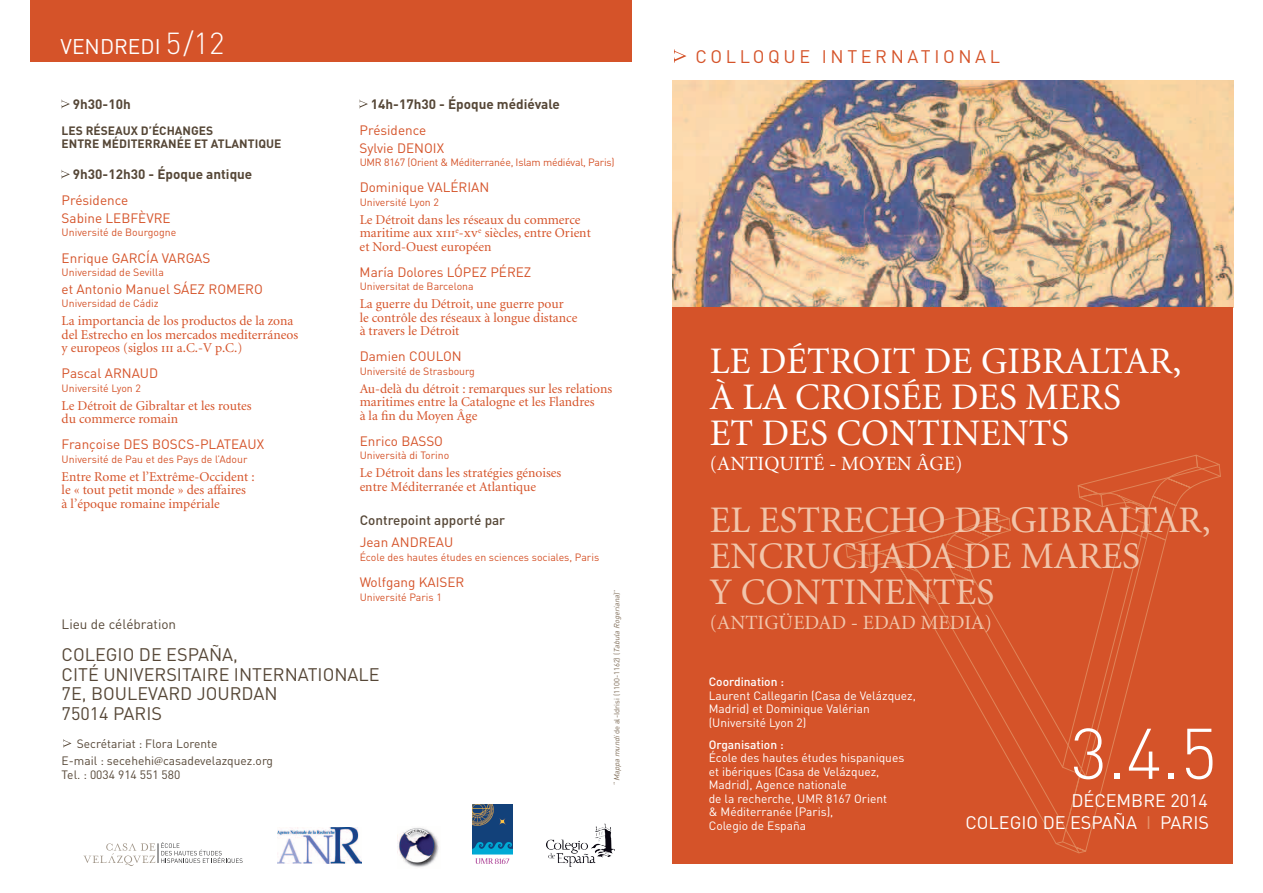
<style>
.page{position:relative;width:1263px;height:893px;background:#fff}
.page>*{position:absolute;margin:0;border:0;box-sizing:border-box;transform-origin:0 0}
.t1{font:300 70.5px "DIN";color:#fff}
.t2{font:37.5px/36px "Minion LT";color:#fff}
.t3{font:37.5px/36px "Minion LT";color:#f1c5ab}
.t4{font:21px "DIN";color:#fff}
.t5{font:20.25px "Minion LT";color:#f1c5ab}
.t6{font:20.25px "Minion LT";color:#fff}
.t7{font:18px/19.5px "DIN";color:#564737}
.t8{font:18px "DIN";color:#fff}
.t9{font:18px "DIN";letter-spacing:.2em;color:#d55329}
.t10{font:13.5px/13.5px "Minion LT";color:#d55329}
.t11{font:13.5px/17.7px "DIN";color:#d55329}
.t12{font:700 13.5px "DIN";color:#564737}
.t13{font:500 13.5px "DIN";color:#564737}
.t14{font:13.5px "DIN";color:#564737}
.t15{font:12px/13.5px "DIN";color:#fff}
.t16{font:12px/17.7px "DIN";color:#564737}
.t17{font:700 12px/13.5px "DIN";color:#564737}
.t18{font:500 12px "DIN";color:#fff}
.t19{font:10.5px "DIN";color:#d55329}
.t20{font:10.5px "DIN";letter-spacing:-.02em;color:#d55329}
.t21{font:7.5px "DIN";color:#7c6954}
.s1{font-weight:300;font-size:30px}
.s2{font-family:"Minion Regular SC"}
.s3{font-style:italic}
.s4{font-family:"Minion LT"}
.s5{color:#e5936b}
</style>
<div class="page">
<img style="left:672px;top:81px;width:561px;height:226px">
<div style="left:672px;top:307px;width:561px;height:556px;background:#d55329"></div>
<svg style="left:1080px;top:584px;width:75px;height:269px"></svg>
<svg style="left:1056px;top:698px;width:24px;height:156px"></svg>
<svg style="left:909px;top:584px;width:157px;height:260px"></svg>
<svg style="left:845px;top:454px;width:376px;height:130px"></svg>
<svg style="left:674px;top:49px;width:12px;height:14px"></svg>
<div style="left:30px;top:0;width:601px;height:62px;background:#d55329"></div>
<svg style="left:62px;top:100px;width:8px;height:8px"></svg>
<svg style="left:62px;top:170px;width:8px;height:8px"></svg>
<svg style="left:360px;top:100px;width:8px;height:8px"></svg>
<svg style="left:64px;top:740px;width:7px;height:7px"></svg>
<img style="left:277px;top:828px;width:84px;height:36px">
<img style="left:547px;top:823px;width:67px;height:44px">
<img style="left:398px;top:828px;width:41px;height:39px">
<img style="left:473px;top:805px;width:39px;height:58px">
<svg style="left:83px;top:842px;width:160px;height:24px"></svg>
<h3 class="t4" style="left:61px;top:33px;width:165px">VEN DREDI <span class="s1">5 /12</span></h3>
<p class="t12" style="left:371px;top:95px;width:190px">14h-17h30 - Époque médiévale</p>
<p class="t11" style="left:360px;top:121px;width:68px">Présidence<br>Sylvie DENOI</p>
<p class="t12" style="left:73px;top:95px;width:59px">9h30-10h</p>
<p class="t17" style="left:62px;top:123px;width:221px">LES RÉSEAUX D’ÉCHANGES<br>ENTRE MÉDITERRANÉE ET ATLANTIQUE</p>
<p class="t12" style="left:73px;top:165px;width:181px">9h30-12h30 - Époque antique</p>
<p class="t11" style="left:62px;top:191px;width:101px">Présidence<br>Sabine LEBFÈVRE</p>
<p class="t19" style="left:62px;top:226px;width:116px">U niversité de Bourgogne</p>
<p class="t11" style="left:62px;top:249px;width:150px">Enrique GARCÍA VARGAS</p>
<p class="t19" style="left:62px;top:266px;width:104px">U niversidad de Sevilla</p>
<p class="t11" style="left:62px;top:280px;width:185px">et Antonio Manuel SÁEZ ROMERO</p>
<p class="t19" style="left:62px;top:297px;width:98px">U niversidad de Cádiz</p>
<p class="t10" style="left:62px;top:315px;width:238px">La importancia de los productos de la zona del Estrecho en los mercados mediterráneos y europeos (siglos <span class="s2">iii</span> a.C.-V p.C.)</p>
<p class="t11" style="left:62px;top:364px;width:53px">Pascal ARNAU</p>
<p class="t11" style="left:149px;top:364px;width:11px">D</p>
<p class="t19" style="left:62px;top:382px;width:81px">U niversité Lyon 2</p>
<p class="t10" style="left:62px;top:399px;width:191px">Le Détroit de Gibraltar et les routes du commerce romain</p>
<p class="t11" style="left:62px;top:435px;width:156px">Françoise DES BOSCS-PLATEAU</p>
<p class="t11" style="left:257px;top:435px;width:9px">X</p>
<p class="t19" style="left:62px;top:453px;width:187px">U niversité de Pau et des Pays de l’Adour</p>
<p class="t10" style="left:62px;top:470px;width:195px">Entre Rome et l’Extrême-Occident : le « tout petit monde » des affaires à l’époque romaine impériale</p>
<p class="t11" style="left:437px;top:139px;width:9px">X</p>
<p class="t20" style="left:360px;top:156px;width:256px">U MR 8167 (Orient &amp; Méditerranée, Islam médiéval, Paris)</p>
<p class="t11" style="left:360px;top:178px;width:107px">Dominique VALÉRIAN</p>
<p class="t19" style="left:360px;top:196px;width:81px">U niversité Lyon 2</p>
<p class="t10" style="left:360px;top:213px;width:233px">Le Détroit dans les réseaux du commerce maritime aux <span class="s2">xiii</span><sup>e</sup>-<span class="s2">xv</span><sup>e</sup> siècles, entre Orient et Nord-Ouest européen</p>
<p class="t11" style="left:360px;top:263px;width:173px">María Dolores LÓPEZ PÉREZ</p>
<p class="t19" style="left:360px;top:280px;width:116px">U niversitat de Barcelona</p>
<p class="t10" style="left:360px;top:298px;width:219px">La guerre du Détroit, une guerre pour<br>le contrôle des réseaux à longue distance à travers le Détroit</p>
<p class="t11" style="left:360px;top:347px;width:68px">Damien COULON</p>
<p class="t19" style="left:360px;top:365px;width:117px">U niversité de Strasbourg</p>
<p class="t10" style="left:360px;top:382px;width:254px">Au-delà du détroit : remarques sur les relations maritimes entre la Catalogne et les Flandres<br>à la fin du Moyen Âge</p>
<p class="t11" style="left:360px;top:432px;width:83px">E nrico BASSO</p>
<p class="t19" style="left:360px;top:449px;width:91px">U niversità di Torino</p>
<p class="t10" style="left:360px;top:467px;width:203px">Le Détroit dans les stratégies génoises entre Méditerranée et Atlantique</p>
<p class="t13" style="left:360px;top:512px;width:147px">Contrepoint apporté par</p>
<p class="t11" style="left:360px;top:533px;width:69px">Jean AN DREAU</p>
<p class="t19" style="left:360px;top:551px;width:241px">École des hautes études en sciences sociales, Paris</p>
<p class="t11" style="left:360px;top:573px;width:97px">Wolfgang KAISER</p>
<p class="t19" style="left:360px;top:590px;width:84px">U niversité Paris 1</p>
<p class="t21" style="left:612px;top:784px;width:197px;rotate:-90deg">“<span class="s3">Mappa mundi</span> de al-I drisi (1100-1162) (<span class="s3">Tabula Rogeriana</span>)”</p>
<p class="t14" style="left:62px;top:615px;width:116px">Lieu de célébration</p>
<h3 class="t7" style="left:62px;top:644px;width:23px">COLE</h3>
<h3 class="t7" style="left:62px;top:644px;width:178px;text-indent:44px">GIO DE ESPAÑA,<br>CITÉ UNIVERSITAIRE</h3>
<h3 class="t7" style="left:234px;top:664px;width:12px">INTERNATIONALE</h3>
<h3 class="t7" style="left:62px;top:683px;width:54px">7E, BOULE</h3>
<h3 class="t7" style="left:148px;top:683px;width:70px">VARD JOUR</h3>
<h3 class="t7" style="left:242px;top:683px;width:24px">DAN</h3>
<h3 class="t7" style="left:62px;top:703px;width:102px">75014 PARIS</h3>
<p class="t16" style="left:62px;top:734px;width:213px;text-indent:15px">Secrétariat : Flora Lorente<br>E-mail : secehehi<span class="s4">@</span>casadevelazquez.org</p>
<p class="t16" style="left:62px;top:765px;width:120px">Tel. : 0034 914 551 580</p>
<h3 class="t9" style="left:695px;top:45px;width:306px">Colloque international</h3>
<h2 class="t2" style="left:710px;top:344px;width:473px">LE DÉTROIT DE GIBRALTAR,<br>À LA CROISÉE DES MERS<br>ET DES CONTINENTS</h2>
<h3 class="t6" style="left:710px;top:453px;width:254px">(ANTIQUITÉ - MOYEN ÂGE)</h3>
<h2 class="t3" style="left:710px;top:504px;width:503px">EL ESTRECHO DE GIBRALTAR,<br>ENCRUCIJADA DE MARES<br>Y CONTINENTES</h2>
<h3 class="t5" style="left:710px;top:613px;width:283px">(ANTIGÜEDAD - EDAD MEDIA)</h3>
<p class="t18" style="left:709px;top:674px;width:77px">Coordination :</p>
<p class="t15" style="left:709px;top:688px;width:209px">Laurent Callegarin (Casa de Velázquez,<br>Madrid) et Dominique Valérian<br>(U niversité Lyon 2)</p>
<p class="t18" style="left:709px;top:737px;width:76px">Organisation :</p>
<p class="t15" style="left:709px;top:751px;width:197px">École des hautes études hispaniques et ibériques (Casa de Velázquez,<br>Madrid), Agence nationale<br>de la recherche, U MR 8167 Orient<br>&amp; Méditerranée (Paris),<br>Colegio de España</p>
<h1 class="t1" style="left:1071px;top:710px;width:147px">3.4.5</h1>
<h3 class="t8" style="left:1071px;top:789px;width:138px">DÉCEMBRE 2014</h3>
<h3 class="t8" style="left:965px;top:811px;width:23px">COLE</h3>
<h3 class="t8" style="left:1010px;top:811px;width:201px">GIO DE ESPAÑA <span class="s5">I</span> PARIS</h3>
</div>
